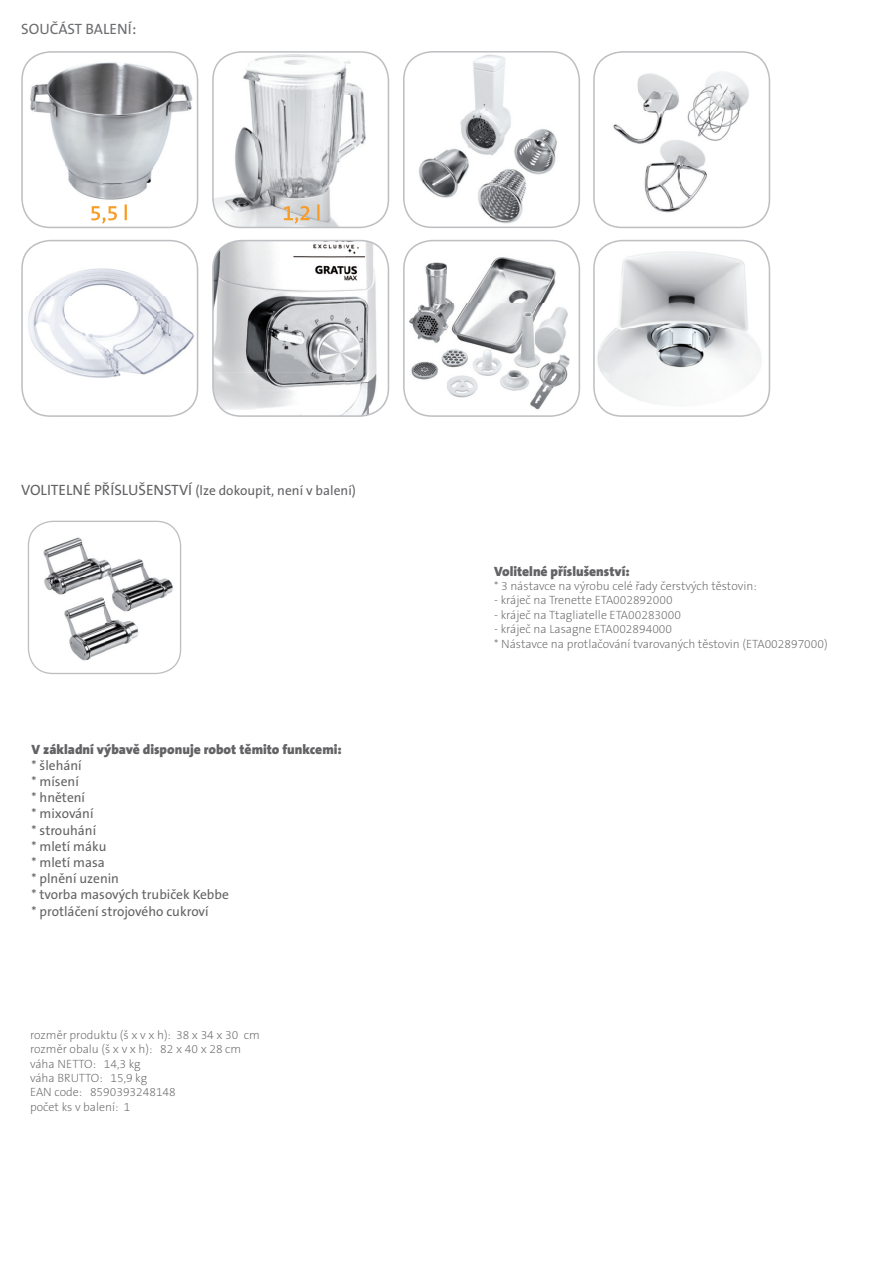
<style>
.page{position:relative;width:893px;height:1263px;background:#fff}
.page>*{position:absolute;margin:0;border:0;box-sizing:border-box;transform-origin:0 0}
.t1{font:15px "The Sans CE B5 Plain";color:#6c6d70}
.t2{font:13.5px "The Sans CE B5 Plain";color:#636366}
.t3{font:900 13.5px "The Sans CE B9";color:#636366}
.t4{font:200 12px/14.4px "The Sans CE B2";color:#636366}
.s1{font-size:16.5px}
.s2{font-size:15px}
</style>
<div class="page">
<svg style="left:21px;top:240px;width:177px;height:177px"></svg>
<svg style="left:212px;top:240px;width:177px;height:177px"></svg>
<svg style="left:593px;top:240px;width:177px;height:177px"></svg>
<svg style="left:403px;top:51px;width:177px;height:177px"></svg>
<svg style="left:403px;top:240px;width:177px;height:177px"></svg>
<svg style="left:593px;top:51px;width:177px;height:177px"></svg>
<svg style="left:21px;top:51px;width:177px;height:177px"></svg>
<svg style="left:212px;top:51px;width:177px;height:177px"></svg>
<svg style="left:28px;top:521px;width:153px;height:153px"></svg>
<p class="t1" style="left:21px;top:21px;width:117px">SOUČÁST BALENÍ<span class="s1">:</span></p>
<p class="t2" style="left:21px;top:483px;width:336px"><span class="s2">VOLITELNÉ PŘÍSLUŠENSTVÍ</span> (lze dokoupit, není v balení)</p>
<p class="t3" style="left:32px;top:741px;width:312px">V základní výbavě disponuje robot těmito funkcemi:</p>
<p class="t2" style="left:32px;top:758px;width:52px">* šlehání</p>
<p class="t2" style="left:32px;top:774px;width:49px">* mísení</p>
<p class="t2" style="left:32px;top:790px;width:55px">* hnětení</p>
<p class="t2" style="left:32px;top:806px;width:63px">* mixování</p>
<p class="t2" style="left:32px;top:823px;width:66px">* strouhání</p>
<p class="t2" style="left:32px;top:839px;width:76px">* mletí máku</p>
<p class="t2" style="left:32px;top:855px;width:75px">* mletí masa</p>
<p class="t2" style="left:32px;top:871px;width:89px">* plnění uzenin</p>
<p class="t2" style="left:32px;top:887px;width:199px">* tvorba masových trubiček Kebbe</p>
<p class="t2" style="left:32px;top:904px;width:179px">* protláčení strojového cukroví</p>
<p class="t4" style="left:30px;top:1028px;width:231px">rozměr produktu (š x v x h): 38 x 34 x 30 cm rozměr obalu (š x v x h): 82 x 40 x 28 cm váha NETTO: 14,3 kg</p>
<p class="t4" style="left:30px;top:1071px;width:119px">váha BRUTTO: 15,9 kg</p>
<p class="t4" style="left:30px;top:1086px;width:147px">EAN code: 8590393248148</p>
<p class="t4" style="left:30px;top:1100px;width:102px">počet ks v balení: 1</p>
<p class="t3" style="left:494px;top:563px;width:137px">Volitelné příslušenství:</p>
<p class="t4" style="left:494px;top:579px;width:264px">* 3 nástavce na výrobu celé řady čerstvých těstovin:</p>
<p class="t4" style="left:494px;top:594px;width:180px">- kráječ na Trenette ETA002892000</p>
<p class="t4" style="left:494px;top:608px;width:188px">- kráječ na Ttagliatelle ETA00283000</p>
<p class="t4" style="left:494px;top:623px;width:179px">- kráječ na Lasagne ETA002894000</p>
<p class="t4" style="left:494px;top:637px;width:335px">* Nástavce na protlačování tvarovaných těstovin (ETA002897000)</p>
</div>
